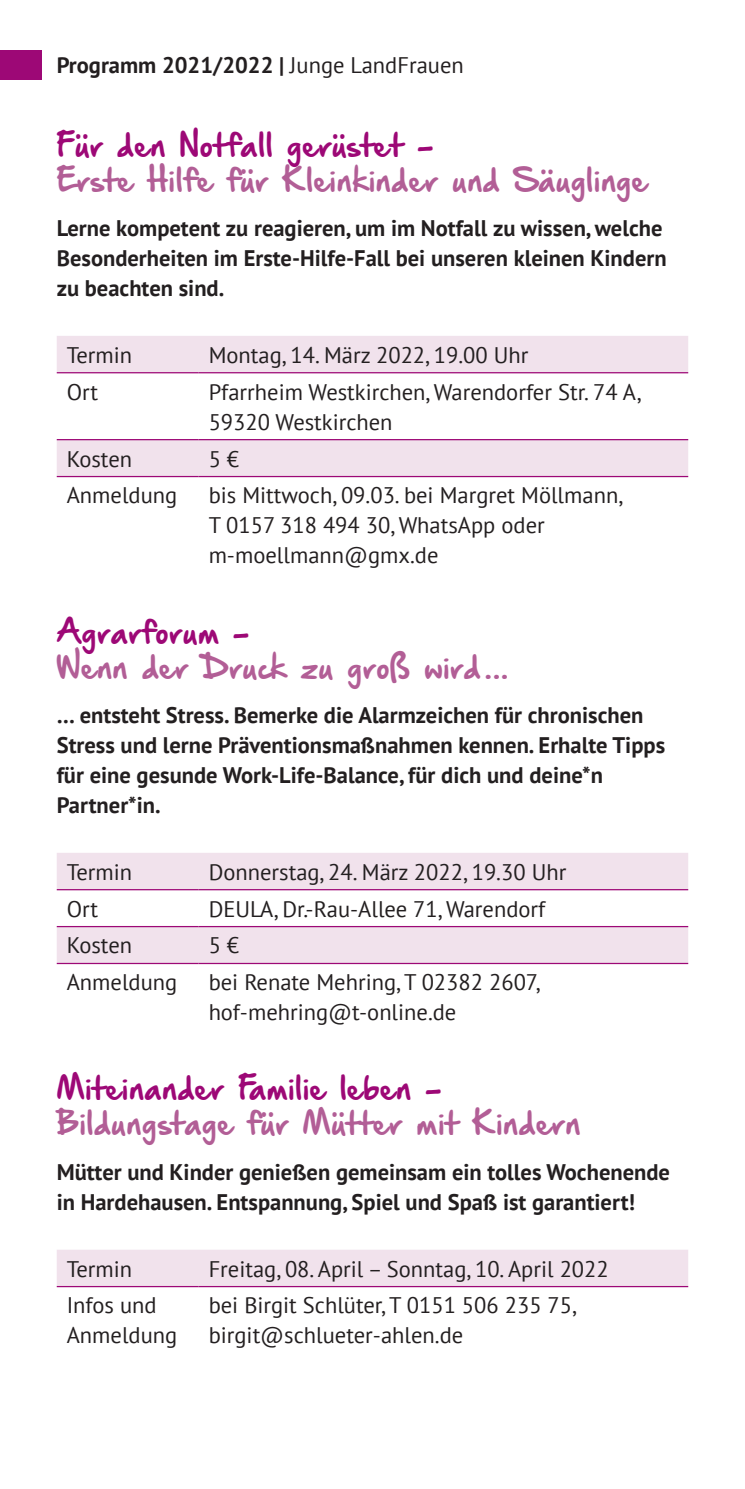
<style>
.page{position:relative;width:745px;height:1489px;background:#fff}
.page>*{position:absolute;margin:0;border:0;box-sizing:border-box;transform-origin:0 0}
.t1{font:27.5px "Hand Of Sean Demo";color:#b25e96}
.t2{font:27.5px "Hand Of Sean Demo";color:#9d0876}
.t3{font:22.5px/30px "PT Sans";color:#231f20}
.t4{font:700 22.5px/30px "PT Sans";color:#231f20}
.s1{font-weight:400}
</style>
<div class="page">
<div style="left:0;top:50px;width:41px;height:30px;background:#9d0876"></div>
<svg style="left:57px;top:336px;width:630px;height:140px;fill:#f1e2ec"></svg>
<hr style="left:57px;top:476px;width:141px;height:1px;background:#9d0876">
<hr style="left:198px;top:476px;width:489px;height:1px;background:#9d0876">
<hr style="left:57px;top:372px;width:141px;height:1px;background:#9d0876">
<hr style="left:198px;top:372px;width:489px;height:1px;background:#9d0876">
<hr style="left:57px;top:439px;width:141px;height:1px;background:#9d0876">
<hr style="left:198px;top:439px;width:489px;height:1px;background:#9d0876">
<svg style="left:57px;top:853px;width:630px;height:109px;fill:#f1e2ec"></svg>
<hr style="left:57px;top:889px;width:141px;height:1px;background:#9d0876">
<hr style="left:198px;top:889px;width:489px;height:1px;background:#9d0876">
<hr style="left:57px;top:925px;width:141px;height:2px;background:#9d0876">
<hr style="left:198px;top:925px;width:489px;height:2px;background:#9d0876">
<hr style="left:57px;top:962px;width:141px;height:2px;background:#9d0876">
<hr style="left:198px;top:962px;width:489px;height:2px;background:#9d0876">
<div style="left:57px;top:1250px;width:630px;height:35px;background:#f1e2ec"></div>
<hr style="left:57px;top:1285px;width:141px;height:2px;background:#9d0876">
<hr style="left:198px;top:1285px;width:489px;height:2px;background:#9d0876">
<p class="t4" style="left:57px;top:50px;width:408px">Programm 2021/2022 | <span class="s1">Junge LandFrauen</span></p>
<p class="t2" style="left:57px;top:131px;width:378px">Für den Notfall gerüstet -</p>
<p class="t1" style="left:57px;top:166px;width:592px">Erste Hilfe für Kleinkinder und Säuglinge</p>
<p class="t4" style="left:57px;top:212px;width:611px">Lerne kompetent zu reagieren, um im Notfall zu wissen, welche<br>Besonderheiten im Erste-Hilfe-Fall bei unseren kleinen Kindern zu beachten sind.</p>
<p class="t3" style="left:67px;top:339px;width:67px">Termin</p>
<p class="t3" style="left:208px;top:339px;width:321px">Montag, 14. März 2022, 19.00 Uhr</p>
<p class="t3" style="left:67px;top:376px;width:33px">Ort</p>
<p class="t3" style="left:208px;top:376px;width:433px">Pfarrheim Westkirchen, Warendorfer Str. 74 A,<br>59320 Westkirchen</p>
<p class="t3" style="left:67px;top:443px;width:67px">Kosten</p>
<p class="t3" style="left:208px;top:443px;width:32px">5 €</p>
<p class="t3" style="left:67px;top:480px;width:112px">Anmeldung</p>
<p class="t3" style="left:208px;top:480px;width:415px">bis Mittwoch, 09.03. bei Margret Möllmann,<br>T 0157 318 494 30, WhatsApp oder m-moellmann@gmx.de</p>
<p class="t2" style="left:57px;top:618px;width:194px">Agrarforum -</p>
<p class="t1" style="left:57px;top:653px;width:453px">Wenn der Druck zu groß wird...</p>
<p class="t4" style="left:57px;top:699px;width:609px">… entsteht Stress. Bemerke die Alarmzeichen für chronischen Stress und lerne Präventionsmaßnahmen kennen. Erhalte Tipps für eine gesunde Work-Life-Balance, für dich und deine*n Partner*in.</p>
<p class="t3" style="left:67px;top:856px;width:67px">Termin</p>
<p class="t3" style="left:208px;top:856px;width:359px">Donnerstag, 24. März 2022, 19.30 Uhr</p>
<p class="t3" style="left:67px;top:893px;width:33px">Ort</p>
<p class="t3" style="left:208px;top:893px;width:338px">DEULA, Dr.-Rau-Allee 71, Warendorf</p>
<p class="t3" style="left:67px;top:930px;width:67px">Kosten</p>
<p class="t3" style="left:208px;top:930px;width:32px">5 €</p>
<p class="t3" style="left:67px;top:966px;width:112px">Anmeldung</p>
<p class="t3" style="left:208px;top:966px;width:333px">bei Renate Mehring, T 02382 2607, hof-mehring@t-online.de</p>
<p class="t2" style="left:57px;top:1074px;width:386px">Miteinander Familie leben -</p>
<p class="t1" style="left:57px;top:1109px;width:525px">Bildungstage für Mütter mit Kindern</p>
<p class="t4" style="left:57px;top:1156px;width:614px">Mütter und Kinder genießen gemeinsam ein tolles Wochenende in Hardehausen. Entspannung, Spiel und Spaß ist garantiert!</p>
<p class="t3" style="left:67px;top:1252px;width:67px">Termin</p>
<p class="t3" style="left:208px;top:1252px;width:401px">Freitag, 08. April – Sonntag, 10. April 2022</p>
<p class="t3" style="left:67px;top:1289px;width:112px">Infos und<br>Anmeldung</p>
<p class="t3" style="left:208px;top:1289px;width:369px">bei Birgit Schlüter, T 0151 506 235 75, birgit@schlueter-ahlen.de</p>
</div>
